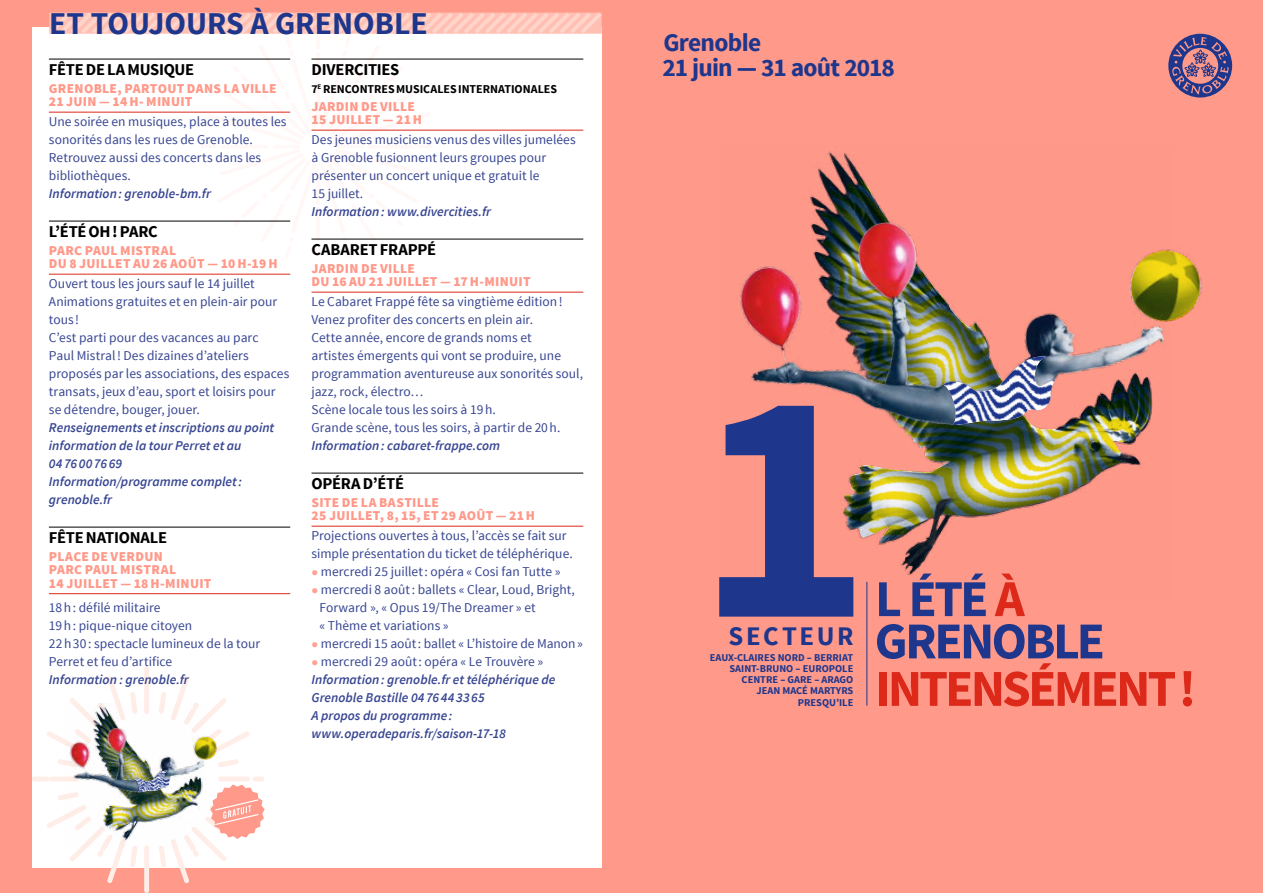
<style>
.page{position:relative;width:1263px;height:893px;background:#fff}
.page>*{position:absolute;margin:0;border:0;box-sizing:border-box;transform-origin:0 0}
.t1{font:700 331.95px "Source Sans Pro";color:#1e378d}
.t2{font:700 51.75px/42.3px "Source Sans Pro";letter-spacing:-.05em;color:#1e378d}
.t3{font:700 51.75px "Source Sans Pro";letter-spacing:-.055em;color:#dc291a}
.t4{font:700 31.65px "Source Sans Pro";color:#1e378d}
.t5{font:700 26.85px "Source Sans Pro";letter-spacing:.1em;color:#1e378d}
.t6{font:700 25.35px/25.3px "Source Sans Pro";letter-spacing:-.03em;color:#1e378d}
.t7{font:700 16.5px "Source Sans Pro";letter-spacing:-.015em;color:#000}
.t8{font:13.5px/18px "Source Sans Pro";color:#384692}
.t9{font:italic 600 13.5px/18px "Source Sans Pro";color:#384692}
.t10{font:900 13.5px/13.5px "Source Sans Pro";letter-spacing:.025em;color:#ff998a}
.t11{font:700 12px "Source Sans Pro";letter-spacing:-.005em;color:#000}
.t12{font:700 10.5px/11.1px "Source Sans Pro";color:#1e378d;text-align:right}
.s1{color:#ffa495}
.s2{font-weight:400;font-style:normal}
.s3{color:#dc291a}
</style>
<div class="page">
<div style="left:634px;top:0;width:629px;height:893px;background:#ff998a"></div>
<svg style="left:1168px;top:33px;width:64px;height:65px"></svg>
<img style="left:842px;top:485px;width:245px;height:115px">
<img style="left:740px;top:151px;width:462px;height:334px">
<svg style="left:1130px;top:250px;width:70px;height:71px"></svg>
<svg style="left:942px;top:354px;width:113px;height:2px"></svg>
<img style="left:942px;top:356px;width:113px;height:69px">
<hr style="left:867px;top:582px;width:1px;height:124px;background:#1e378d">
<div style="left:0;top:0;width:634px;height:893px;background:#ff998a"></div>
<div style="left:32px;top:27px;width:570px;height:840px;background:#fff"></div>
<div style="left:144px;top:666px;width:5px;height:48px;background:#ffede8;border-radius:2px"></div>
<div style="left:144px;top:845px;width:5px;height:48px;background:#ffede8;border-radius:2px"></div>
<div style="left:32px;top:776px;width:18px;height:5px;background:#ffede8;border-radius:2px"></div>
<img style="left:47px;top:676px;width:218px;height:207px">
<hr style="left:49px;top:274px;width:241px;height:1px;background:#dc291a">
<hr style="left:49px;top:527px;width:241px;height:1px;background:#000">
<hr style="left:49px;top:593px;width:241px;height:1px;background:#dc291a">
<hr style="left:311px;top:292px;width:272px;height:1px;background:#dc291a">
<hr style="left:311px;top:473px;width:272px;height:1px;background:#000">
<hr style="left:311px;top:526px;width:272px;height:1px;background:#dc291a">
<svg style="left:48px;top:12px;width:554px;height:228px"></svg>
<h3 class="t4" style="left:49px;top:3px;width:380px">ET TOUJOURS À GRENOBLE</h3>
<p class="t7" style="left:49px;top:59px;width:147px">FÊTE DE LA MUSIQUE</p>
<p class="t10" style="left:49px;top:82px;width:229px">GRENOBLE, PARTOUT DANS LA VILLE<br>21 JUIN — 14H- MINUIT</p>
<p class="t8" style="left:49px;top:113px;width:239px">Une soirée en musiques, place à toutes les sonorités dans les rues de Grenoble.<br>Retrouvez aussi des concerts dans les bibliothèques.</p>
<p class="t9" style="left:49px;top:184px;width:164px">Information: grenoble-bm.fr</p>
<p class="t7" style="left:49px;top:221px;width:110px">L’ÉTÉ OH! PARC</p>
<p class="t10" style="left:49px;top:244px;width:230px">PARC PAUL MISTRAL<br>DU 8 JUILLET AU 26 AOÛT — 10H-19H</p>
<p class="t8" style="left:49px;top:275px;width:242px">Ouvert tous les jours sauf le 14 juillet Animations gratuites et en plein-air pour tous !<br>C’est parti pour des vacances au parc<br>Paul Mistral! Des dizaines d’ateliers proposés par les associations, des espaces transats, jeux d’eau, sport et loisirs pour se détendre, bouger, jouer.</p>
<p class="t9" style="left:49px;top:418px;width:227px">Renseignements et inscriptions au point information de la tour Perret et au<br>0476007669<br>Information/programme complet: grenoble.fr</p>
<p class="t7" style="left:49px;top:527px;width:120px">FÊTE NATIONALE</p>
<p class="t10" style="left:49px;top:550px;width:164px">PLACE DE VERDUN<br>PARC PAUL MISTRAL<br>14 JUILLET — 18H-MINUIT</p>
<p class="t8" style="left:49px;top:599px;width:213px">18 h : défilé militaire<br>19h: pique-nique citoyen<br>22h30: spectacle lumineux de la tour<br>Perret et feu d’artifice</p>
<p class="t9" style="left:49px;top:670px;width:141px">Information : grenoble.fr</p>
<p class="t7" style="left:311px;top:59px;width:89px">DIVERCITIES</p>
<p class="t11" style="left:311px;top:81px;width:247px">7<sup>E</sup> RENCONTRES MUSICALES INTERNATIONALES</p>
<p class="t10" style="left:311px;top:100px;width:112px">JARDIN DE VILLE<br>15 JUILLET — 21H</p>
<p class="t8" style="left:311px;top:131px;width:266px">Des jeunes musiciens venus des villes jumelées à Grenoble fusionnent leurs groupes pour présenter un concert unique et gratuit le<br>15 juillet.</p>
<p class="t9" style="left:311px;top:202px;width:181px">Information: www.divercities.fr</p>
<p class="t7" style="left:311px;top:239px;width:126px">CABARET FRAPPÉ</p>
<p class="t10" style="left:311px;top:262px;width:221px">JARDIN DE VILLE<br>DU 16 AU 21 JUILLET — 17H-MINUIT</p>
<p class="t8" style="left:311px;top:293px;width:273px">Le Cabaret Frappé fête sa vingtième édition!<br>Venez profiter des concerts en plein air.<br>Cette année, encore de grands noms et<br>artistes émergents qui vont se produire, une programmation aventureuse aux sonorités soul, jazz, rock, électro…<br>Scène locale tous les soirs à 19h.<br>Grande scène, tous les soirs, à partir de 20h.</p>
<p class="t9" style="left:311px;top:436px;width:190px">Information: cabaret-frappe.com</p>
<p class="t7" style="left:311px;top:473px;width:94px">OPÉRA D’ÉTÉ</p>
<p class="t10" style="left:311px;top:496px;width:225px">SITE DE LA BASTILLE<br>25 JUILLET, 8, 15, ET 29 AOÛT — 21H</p>
<p class="t8" style="left:311px;top:527px;width:263px">Projections ouvertes à tous, l’accès se fait sur simple présentation du ticket de téléphérique.</p>
<p class="t8" style="left:311px;top:563px;width:251px"><span class="s1">●</span> mercredi 25 juillet: opéra « Cosi fan Tutte »</p>
<p class="t8" style="left:319px;top:581px;width:257px;text-indent:-8px"><span class="s1">●</span> mercredi 8 août: ballets « Clear, Loud, Bright,<br>Forward », « Opus 19/The Dreamer » et<br>« Thème et variations »</p>
<p class="t8" style="left:311px;top:635px;width:273px"><span class="s1">●</span> mercredi 15 août: ballet « L’histoire de Manon»</p>
<p class="t9" style="left:311px;top:652px;width:245px"><span class="s1">●</span> <span class="s2">mercredi 29 août: opéra « Le Trouvère » </span>Information: grenoble.fr et téléphérique de Grenoble Bastille 0476443365<br>A propos du programme: www.operadeparis.fr/saison-17-18</p>
<h3 class="t6" style="left:662px;top:31px;width:234px">Grenoble<br>21 juin — 31 août 2018</h3>
<h1 class="t1" style="left:696px;top:293px;width:177px">1</h1>
<h3 class="t5" style="left:728px;top:618px;width:127px">SECTEUR</h3>
<p class="t12" style="left:710px;top:652px;width:145px">EAUX-CLAIRES NORD – BERRIAT<br>SAINT-BRUNO – EUROPOLE<br>CENTRE – GARE – ARAGO<br>JEAN MACÉ MARTYRS<br>PRESQU’ILE</p>
<h2 class="t2" style="left:875px;top:580px;width:232px">L ÉTÉ <span class="s3">À<br></span>GRENOBLE</h2>
<h2 class="t3" style="left:875px;top:655px;width:323px">INTENSÉMENT!</h2>
</div>
